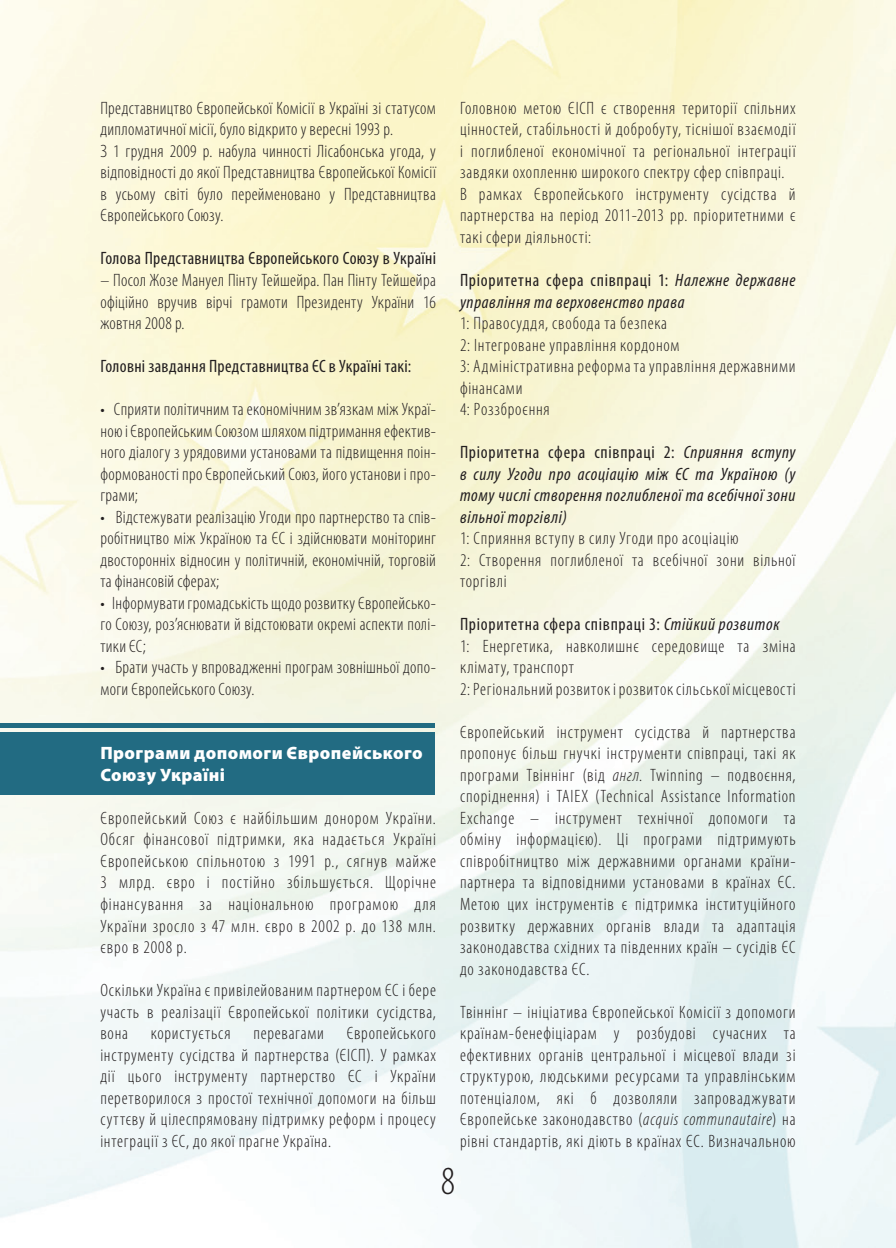
<style>
.page{position:relative;width:896px;height:1248px;background:#fff}
.page>*{position:absolute;margin:0;border:0;box-sizing:border-box;transform-origin:0 0}
.t1{font:300 condensed 40px "Myriad Pro";color:#231f20}
.t2{font:300 condensed 18px/21.6px "Myriad Pro";letter-spacing:.04em;color:#231f20;text-align:justify}
.t3{font:300 condensed 18px/21.6px "Myriad Pro";letter-spacing:.015em;color:#231f20}
.t4{font:italic condensed 18px/21.6px "Myriad Pro";letter-spacing:.035em;color:#231f20}
.t5{font:condensed 18px "Myriad Pro";letter-spacing:.015em;color:#231f20}
.t6{font:900 18px/21.6px "Myriad Pro";letter-spacing:.025em;color:#fff}
.s1{font-style:normal}
.s2{font-weight:400}
.s3{font-weight:400;font-style:italic}
.s4{font-style:italic}
</style>
<div class="page">
<img style="left:0;top:0;width:896px;height:1247px">
<div style="left:0;top:732px;width:435px;height:62px;background:#226b82"></div>
<div style="left:0;top:723px;width:435px;height:5px;background:#226b82"></div>
<p class="t3" style="left:100px;top:97px;width:337px">Представництво Європейської Комісії в Україні зі статусом дипломатичної місії, було відкрито у вересні 1993 р.<br>З 1 грудня 2009 р. набула чинності Лісабонська угода, у відповідності до якої Представництва Європейської Комісії в усьому світі було перейменовано у Представництва Європейського Союзу.</p>
<p class="t5" style="left:100px;top:247px;width:337px">Голова Представництва Європейського Союзу в Україні</p>
<p class="t2" style="left:100px;top:269px;width:337px">– Посол Жозе Мануел Пінту Тейшейра. Пан Пінту Тейшейра офіційно вручив вірчі грамоти Президенту України 16 жовтня 2008 р.</p>
<p class="t5" style="left:100px;top:355px;width:312px">Головні завдання Представництва ЄС в Україні такі:</p>
<p class="t2" style="left:100px;top:398px;width:337px">• Сприяти політичним та економічним зв’язкам між Украї&shy;ною і Європейським Союзом шляхом підтримання ефектив&shy;ного діалогу з урядовими установами та підвищення поін&shy;формованості про Європейський Союз, його установи і про&shy;грами;</p>
<p class="t2" style="left:100px;top:506px;width:337px">• Відстежувати реалізацію Угоди про партнерство та спів&shy;робітництво між Україною та ЄС і здійснювати моніторинг двосторонніх відносин у політичній, економічній, торговій та фінансовій сферах;</p>
<p class="t2" style="left:100px;top:592px;width:337px">• Інформувати громадськість щодо розвитку Європейсько&shy;го Союзу, роз’яснювати й відстоювати окремі аспекти полі&shy;тики ЄС;</p>
<p class="t3" style="left:100px;top:656px;width:337px">• Брати участь у впровадженні програм зовнішньої допо&shy;моги Європейського Союзу.</p>
<p class="t6" style="left:100px;top:742px;width:324px">Програми допомоги Європейського<br>Союзу Україні</p>
<p class="t2" style="left:100px;top:807px;width:337px">Європейський Союз є найбільшим донором України.<br>Обсяг фінансової підтримки, яка надається Україні Європейською спільнотою з 1991 р., сягнув майже 3 млрд. євро і постійно збільшується. Щорічне фінансування за національною програмою для України зросло з 47 млн. євро в 2002 р. до 138 млн. євро в 2008 р.</p>
<p class="t2" style="left:100px;top:979px;width:337px">Оскільки Україна є привілейованим партнером ЄС і бере участь в реалізації Європейської політики сусідства, вона</p>
<p class="t2" style="left:100px;top:1022px;width:337px;text-indent:246px">Європейського інструменту сусідства й партнерства (ЄІСП). У рамках дії цього інструменту партнерство ЄС і України перетворилося з простої технічної допомоги на більш суттєву й цілеспрямовану підтримку реформ і процесу інтеграції з ЄС, до якої прагне Україна.</p>
<p class="t2" style="left:151px;top:1022px;width:82px">користується</p>
<p class="t2" style="left:253px;top:1022px;width:72px">перевагами</p>
<p class="t2" style="left:460px;top:97px;width:337px;text-align:left">Головною метою ЄІСП є створення території спільних цінностей, стабільності й добробуту, тіснішої взаємодії і поглибленої економічної та регіональної інтеграції завдяки охопленню широкого спектру сфер співпраці.<br>В рамках Європейського інструменту сусідства й партнерства на період 2011-2013 рр. пріоритетними є такі сфери діяльності:</p>
<p class="t4" style="left:460px;top:269px;width:337px"><span class="s1">Пріоритетна сфера співпраці 1:</span> Належне державне управління та верховенство права</p>
<p class="t2" style="left:460px;top:312px;width:337px;text-align:left">1: Правосуддя, свобода та безпека<br>2: Інтегроване управління кордоном<br>3: Адміністративна реформа та управління державними фінансами<br>4: Роззброєння</p>
<p class="t4" style="left:460px;top:441px;width:337px;text-align:justify"><span class="s1">Пріоритетна сфера співпраці 2:</span> Сприяння вступу в силу Угоди про асоціацію між ЄС та Україною (у тому числі створення поглибленої та всебічної зони вільної торгівлі)</p>
<p class="t2" style="left:460px;top:527px;width:337px;text-align:left">1: Сприяння вступу в силу Угоди про асоціацію<br>2: Створення поглибленої та всебічної зони вільної торгівлі</p>
<p class="t2" style="left:460px;top:613px;width:337px;text-align:left"><span class="s2">Пріоритетна сфера співпраці 3:</span> <span class="s3">Стійкий розвиток<br></span>1: Енергетика, навколишнє середовище та зміна клімату, транспорт<br>2: Регіональний розвиток і розвиток сільської місцевості</p>
<p class="t2" style="left:460px;top:721px;width:337px">Європейський інструмент сусідства й партнерства пропонує більш гнучкі інструменти співпраці, такі як програми Твіннінг (від <span class="s4">англ</span>. Twinning – подвоєння, споріднення) і ТАІЕХ (Technical Assistance Information Exchange – інструмент технічної допомоги та обміну інформацією). Ці програми підтримують співробітництво між державними органами країни&shy;партнера та відповідними установами в країнах ЄС.<br>Метою цих інструментів є підтримка інституційного розвитку державних органів влади та адаптація законодавства східних та південних країн – сусідів ЄС до законодавства ЄС.</p>
<p class="t2" style="left:460px;top:1000px;width:337px">Твіннінг – ініціатива Європейської Комісії з допомоги країнам-бенефіціарам у розбудові сучасних та ефективних органів центральної і місцевої влади зі структурою, людськими ресурсами та управлінським потенціалом, які б дозволяли запроваджувати Європейське законодавство (<span class="s4">acquis communautaire</span>) на рівні стандартів, які діють в країнах ЄС. Визначальною</p>
<h1 class="t1" style="left:441px;top:1156px;width:16px">8</h1>
</div>
